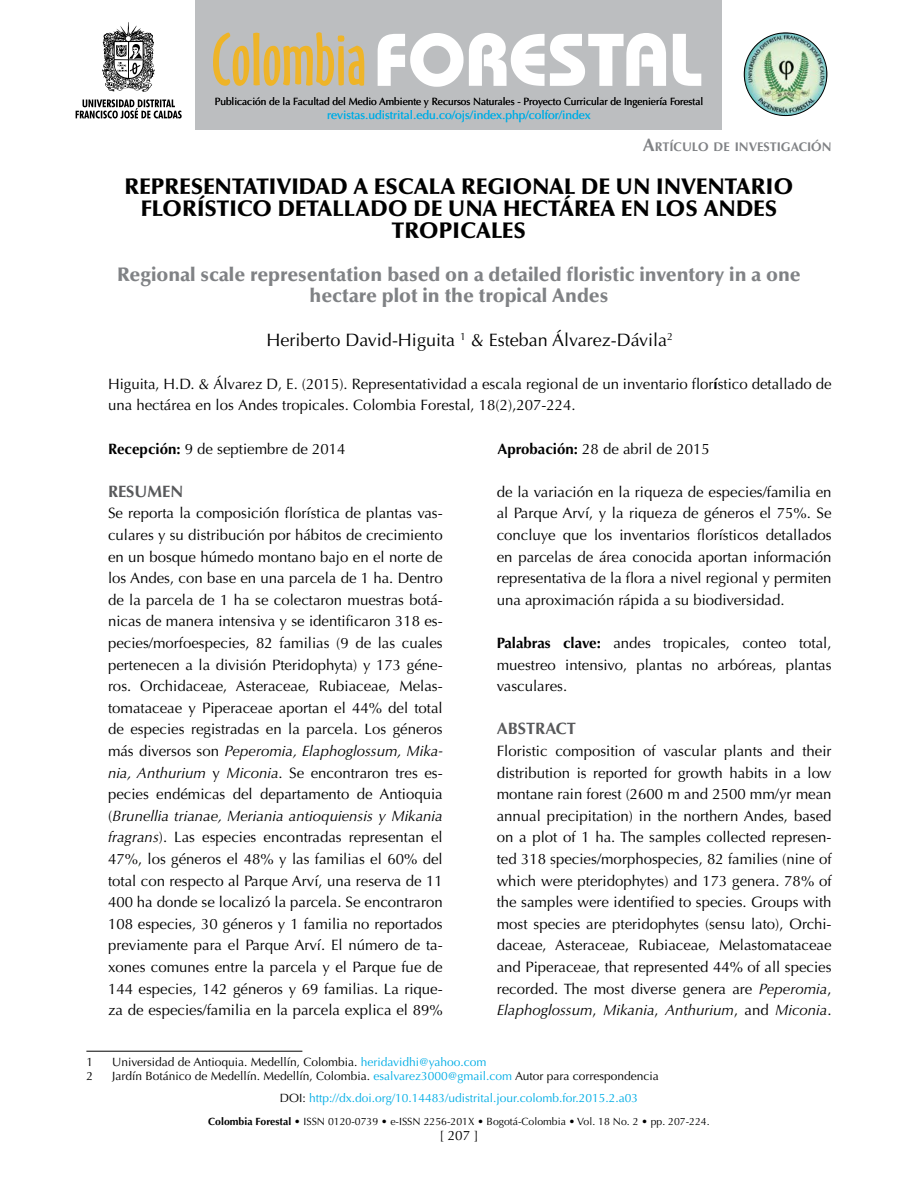
<style>
.page{position:relative;width:918px;height:1188px;background:#fff}
.page>*{position:absolute;margin:0;border:0;box-sizing:border-box;transform-origin:0 0}
.titulo_0{font:900 22.5px/21.6px "Optima LT Std";color:#000;text-align:center}
.titulo_0_inglés{font:900 19.5px/21.6px "Optima LT Std";color:#808285;text-align:center}
.Autores{font:18px "Optima LT Std";color:#000}
.abtrac{font:700 16.5px "Optima LT Std";color:#58595b}
.abstrac_texto{font:15px/21.6px "Optima LT Std";color:#000;text-align:justify}
.palabras_clave{font:15px/21.6px "Optima LT Std";color:#000;text-align:justify}
.corniza{font:13.5px "Optima LT Std";color:#000}
.texto{font:700 12.6px "Optima LT Std";color:#808285}
.cita{font:12px "Optima LT Std";color:#000}
.corniza-2{font:12px "Optima LT Std";color:#00ade5}
.corniza-3{font:10.5px "Optima LT Std";color:#000;scale:.96 1}
.corniza-4{font:10.5px "Optima LT Std";color:#000}
.s1{font-size:18px}
.s2{font-weight:700}
.s3{font-style:italic}
.s4{color:#00ade5}
.s5{color:#000}
</style>
<div class="page">
<div style="left:196px;top:0;width:526px;height:130px;background:#bcbec0"></div>
<svg style="left:213px;top:32px;width:151px;height:54px"></svg>
<svg style="left:378px;top:33px;width:323px;height:54px"></svg>
<img style="left:744px;top:33px;width:83px;height:83px;border-radius:41px">
<div style="left:744px;top:33px;width:83px;height:83px;border:1px solid #000;border-radius:50%"></div>
<svg style="left:76px;top:99px;width:106px;height:19px"></svg>
<svg style="left:102px;top:22px;width:53px;height:70px"></svg>
<hr style="left:86px;top:1051px;width:216px;height:1px;background:#000">
<p class="corniza-3" style="left:215px;top:95px;width:510px">Publicación de la Facultad del Medio Ambiente y Recursos Naturales - Proyecto Curricular de Ingeniería Forestal</p>
<p class="corniza-2" style="left:327px;top:107px;width:265px">revistas.udistrital.edu.co/ojs/index.php/colfor/index</p>
<p class="texto" style="left:643px;top:140px;width:190px"><span class="s1">A</span>RTÍCULO DE INVESTIGACIÓN</p>
<p class="titulo_0" style="left:125px;top:176px;width:670px">REPRESENTATIVIDAD A ESCALA REGIONAL DE UN INVENTARIO<br>FLORÍSTICO DETALLADO DE UNA HECTÁREA EN LOS ANDES<br>TROPICALES</p>
<p class="titulo_0_inglés" style="left:117px;top:264px;width:685px">Regional scale representation based on a detailed floristic inventory in a one hectare plot in the tropical Andes</p>
<p class="Autores" style="left:267px;top:329px;width:408px">Heriberto David-Higuita <sup>1</sup> &amp; Esteban Álvarez-Dávila<sup>2</sup></p>
<p class="abstrac_texto" style="left:108px;top:373px;width:725px">Higuita, H.D. &amp; Álvarez D, E. (2015). Representatividad a escala regional de un inventario flor<span class="s2">í</span>stico detallado de una hectárea en los Andes tropicales. Colombia Forestal, 18(2),207-224.</p>
<p class="abstrac_texto" style="left:108px;top:438px;width:239px"><span class="s2">Recepción:</span> 9 de septiembre de 2014</p>
<p class="abstrac_texto" style="left:497px;top:438px;width:214px"><span class="s2">Aprobación:</span> 28 de abril de 2015</p>
<p class="abtrac" style="left:108px;top:482px;width:77px">RESUMEN</p>
<p class="abstrac_texto" style="left:108px;top:503px;width:336px">Se reporta la composición florística de plantas vas&shy;culares y su distribución por hábitos de crecimiento en un bosque húmedo montano bajo en el norte de los Andes, con base en una parcela de 1 ha. Dentro de la parcela de 1 ha se colectaron muestras botá&shy;nicas de manera intensiva y se identificaron 318 es&shy;pecies/morfoespecies, 82 familias (9 de las cuales pertenecen a la división Pteridophyta) y 173 géne&shy;ros. Orchidaceae, Asteraceae, Rubiaceae, Melas&shy;tomataceae y Piperaceae aportan el 44% del total de especies registradas en la parcela. Los géneros más diversos son <span class="s3">Peperomia, Elaphoglossum, Mika&shy;nia, Anthurium</span> y <span class="s3">Miconia</span>. Se encontraron tres es&shy;pecies endémicas del departamento de Antioquia (<span class="s3">Brunellia trianae, Meriania antioquiensis y Mikania fragrans</span>). Las especies encontradas representan el 47%, los géneros el 48% y las familias el 60% del total con respecto al Parque Arví, una reserva de 11<br>400 ha donde se localizó la parcela. Se encontraron 108 especies, 30 géneros y 1 familia no reportados previamente para el Parque Arví. El número de ta&shy;xones comunes entre la parcela y el Parque fue de 144 especies, 142 géneros y 69 familias. La rique&shy;za de especies/familia en la parcela explica el 89%</p>
<p class="abstrac_texto" style="left:497px;top:481px;width:336px">de la variación en la riqueza de especies/familia en al Parque Arví, y la riqueza de géneros el 75%. Se concluye que los inventarios florísticos detallados en parcelas de área conocida aportan información representativa de la flora a nivel regional y permiten una aproximación rápida a su biodiversidad.</p>
<p class="palabras_clave" style="left:497px;top:632px;width:336px"><span class="s2">Palabras clave:</span> andes tropicales, conteo total, muestreo intensivo, plantas no arbóreas, plantas vasculares.</p>
<p class="abtrac" style="left:497px;top:719px;width:81px">ABSTRACT</p>
<p class="abstrac_texto" style="left:497px;top:740px;width:336px">Floristic composition of vascular plants and their distribution is reported for growth habits in a low montane rain forest (2600 m and 2500 mm/yr mean annual precipitation) in the northern Andes, based on a plot of 1 ha. The samples collected represen&shy;ted 318 species/morphospecies, 82 families (nine of which were pteridophytes) and 173 genera. 78% of the samples were identified to species. Groups with most species are pteridophytes (sensu lato), Orchi&shy;daceae, Asteraceae, Rubiaceae, Melastomataceae and Piperaceae, that represented 44% of all species recorded. The most diverse genera are <span class="s3">Peperomia</span>, <span class="s3">Elaphoglossum</span>, <span class="s3">Mikania</span>, <span class="s3">Anthurium</span>, and <span class="s3">Miconia</span>.</p>
<p class="cita" style="left:86px;top:1055px;width:8px">1</p>
<p class="cita" style="left:112px;top:1055px;width:376px">Universidad de Antioquia. Medellín, Colombia. <span class="s4">heridavidhi@yahoo.com</span></p>
<p class="cita" style="left:86px;top:1069px;width:8px">2</p>
<p class="cita" style="left:112px;top:1069px;width:548px">Jardín Botánico de Medellín. Medellín, Colombia. <span class="s4">esalvarez3000@gmail.com</span> Autor para correspondencia</p>
<p class="corniza-2" style="left:280px;top:1091px;width:360px"><span class="s5">DOI:</span> http://dx.doi.org/10.14483/udistrital.jour.colomb.for.2015.2.a03</p>
<p class="corniza-4" style="left:208px;top:1115px;width:503px"><span class="s2">Colombia Forestal</span> • ISSN 0120-0739 • e-ISSN 2256-201X • Bogotá-Colombia • Vol. 18 No. 2 • pp. 207-224.</p>
<p class="corniza" style="left:439px;top:1127px;width:41px">[ 207 ]</p>
</div>
